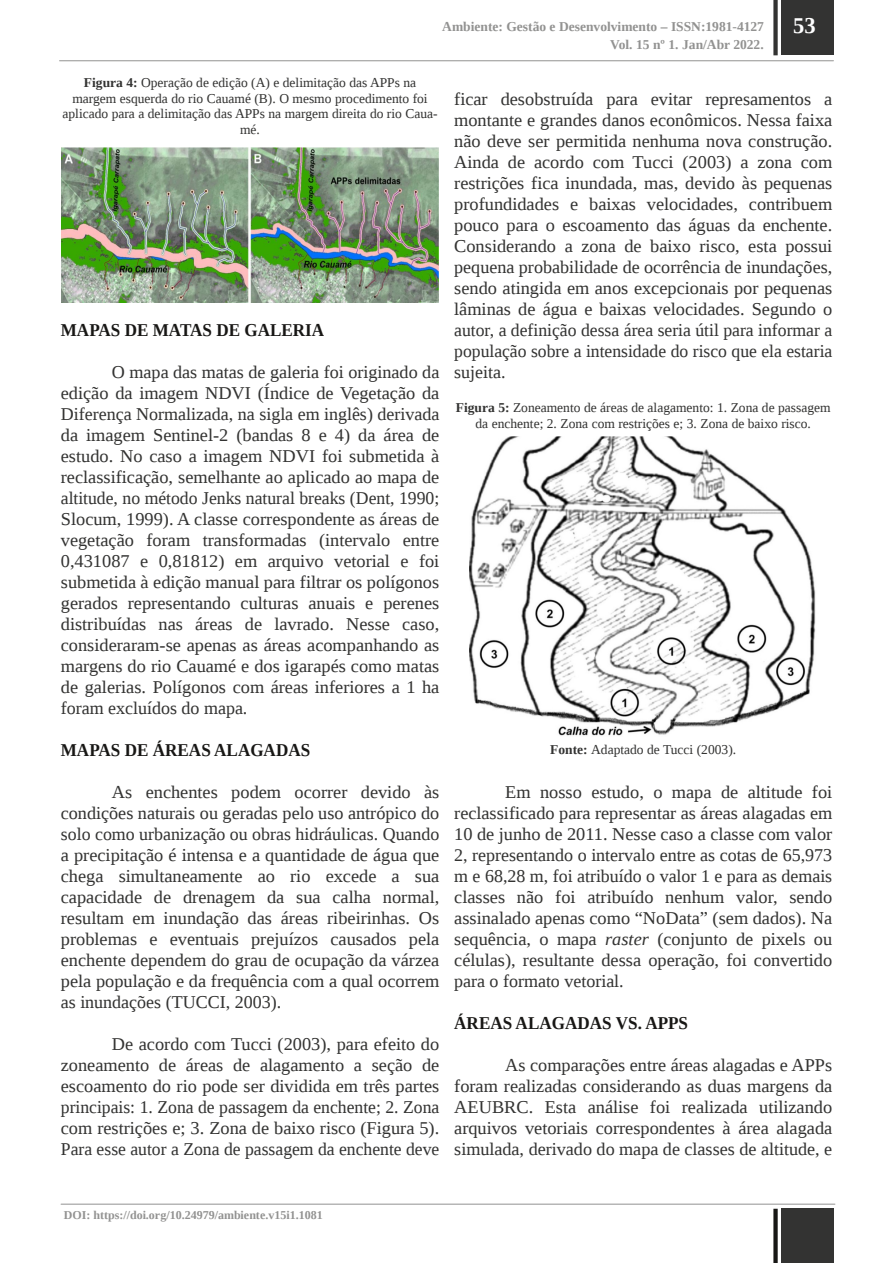
<style>
.page{position:relative;width:893px;height:1263px;background:#fff}
.page>*{position:absolute;margin:0;border:0;box-sizing:border-box;transform-origin:0 0}
.t1{font:700 22.5px "Liberation Serif";color:#fff}
.t2{font:18px/21px "Liberation Serif";color:#333332;text-align:justify}
.t3{font:700 18px "Liberation Serif";letter-spacing:.005em;color:#181715;scale:.95 1}
.t4{font:13.5px/15.5px "Liberation Serif";color:#333332;text-align:center}
.t5{font:700 13.5px/18px "Liberation Serif";color:#929291;text-align:right}
.t6{font:700 12px "Liberation Serif";color:#929291}
.s1{font-weight:700}
.s2{font-style:italic}
</style>
<div class="page">
<div style="left:781px;top:0;width:52px;height:55px;background:#333332"></div>
<div style="left:773px;top:0;width:5px;height:55px;background:#333332"></div>
<div style="left:781px;top:1209px;width:52px;height:54px;background:#333332"></div>
<div style="left:773px;top:1209px;width:5px;height:54px;background:#181715"></div>
<hr style="left:60px;top:60px;width:773px;height:1px;background:#929291">
<hr style="left:61px;top:1204px;width:774px;height:1px;background:#929291">
<img style="left:61px;top:148px;width:377px;height:154px">
<img style="left:469px;top:436px;width:347px;height:300px">
<p class="t5" style="left:442px;top:18px;width:323px">Ambiente: Gestão e Desenvolvimento – ISSN:1981-4127<br>Vol. 15 nº 1. Jan/Abr 2022.</p>
<p class="t1" style="left:793px;top:13px;width:24px">53</p>
<p class="t4" style="left:63px;top:75px;width:377px"><span class="s1">Figura 4:</span> Operação de edição (A) e delimitação das APPs na margem esquerda do rio Cauamé (B). O mesmo procedimento foi aplicado para a delimitação das APPs na margem direita do rio Caua‐ mé.</p>
<p class="t3" style="left:61px;top:320px;width:279px">MAPAS DE MATAS DE GALERIA</p>
<p class="t2" style="left:61px;top:361px;width:380px;text-indent:51px">O mapa das matas de galeria foi originado da edição da imagem NDVI (Índice de Vegetação da Diferença Normalizada, na sigla em inglês) derivada da imagem Sentinel-2 (bandas 8 e 4) da área de estudo. No caso a imagem NDVI foi submetida à reclassificação, semelhante ao aplicado ao mapa de altitude, no método Jenks natural breaks (Dent, 1990; Slocum, 1999). A classe correspondente as áreas de vegetação foram transformadas (intervalo entre 0,431087 e 0,81812) em arquivo vetorial e foi submetida à edição manual para filtrar os polígonos gerados representando culturas anuais e perenes distribuídas nas áreas de lavrado. Nesse caso, consideraram-se apenas as áreas acompanhando as margens do rio Cauamé e dos igarapés como matas de galerias. Polígonos com áreas inferiores a 1 ha foram excluídos do mapa.</p>
<p class="t3" style="left:61px;top:740px;width:264px">MAPAS DE ÁREAS ALAGADAS</p>
<p class="t2" style="left:61px;top:781px;width:380px;text-indent:51px">As enchentes podem ocorrer devido às condições naturais ou geradas pelo uso antrópico do solo como urbanização ou obras hidráulicas. Quando a precipitação é intensa e a quantidade de água que chega simultaneamente ao rio excede a sua capacidade de drenagem da sua calha normal, resultam em inundação das áreas ribeirinhas. Os problemas e eventuais prejuízos causados pela enchente dependem do grau de ocupação da várzea pela população e da frequência com a qual ocorrem as inundações (TUCCI, 2003).</p>
<p class="t2" style="left:61px;top:1033px;width:380px;text-indent:51px">De acordo com Tucci (2003), para efeito do zoneamento de áreas de alagamento a seção de escoamento do rio pode ser dividida em três partes principais: 1. Zona de passagem da enchente; 2. Zona com restrições e; 3. Zona de baixo risco (Figura 5).<br>Para esse autor a Zona de passagem da enchente deve</p>
<p class="t2" style="left:454px;top:88px;width:380px">ficar desobstruída para evitar represamentos a montante e grandes danos econômicos. Nessa faixa não deve ser permitida nenhuma nova construção.<br>Ainda de acordo com Tucci (2003) a zona com restrições fica inundada, mas, devido às pequenas profundidades e baixas velocidades, contribuem pouco para o escoamento das águas da enchente.<br>Considerando a zona de baixo risco, esta possui pequena probabilidade de ocorrência de inundações, sendo atingida em anos excepcionais por pequenas lâminas de água e baixas velocidades. Segundo o autor, a definição dessa área seria útil para informar a população sobre a intensidade do risco que ela estaria sujeita.</p>
<p class="t4" style="left:456px;top:400px;width:376px"><span class="s1">Figura 5:</span> Zoneamento de áreas de alagamento: 1. Zona de passagem da enchente; 2. Zona com restrições e; 3. Zona de baixo risco.</p>
<p class="t4" style="left:550px;top:741px;width:187px"><span class="s1">Fonte:</span> Adaptado de Tucci (2003).</p>
<p class="t2" style="left:454px;top:781px;width:380px;text-indent:51px">Em nosso estudo, o mapa de altitude foi reclassificado para representar as áreas alagadas em 10 de junho de 2011. Nesse caso a classe com valor 2, representando o intervalo entre as cotas de 65,973 m e 68,28 m, foi atribuído o valor 1 e para as demais classes não foi atribuído nenhum valor, sendo assinalado apenas como “NoData” (sem dados). Na sequência, o mapa <span class="s2">raster</span> (conjunto de pixels ou células), resultante dessa operação, foi convertido para o formato vetorial.</p>
<p class="t3" style="left:454px;top:1013px;width:248px">ÁREAS ALAGADAS VS. APPS</p>
<p class="t2" style="left:454px;top:1054px;width:380px;text-indent:51px">As comparações entre áreas alagadas e APPs foram realizadas considerando as duas margens da AEUBRC. Esta análise foi realizada utilizando arquivos vetoriais correspondentes à área alagada simulada, derivado do mapa de classes de altitude, e</p>
<p class="t6" style="left:64px;top:1208px;width:260px">DOI: https://doi.org/10.24979/ambiente.v15i1.1081</p>
</div>
